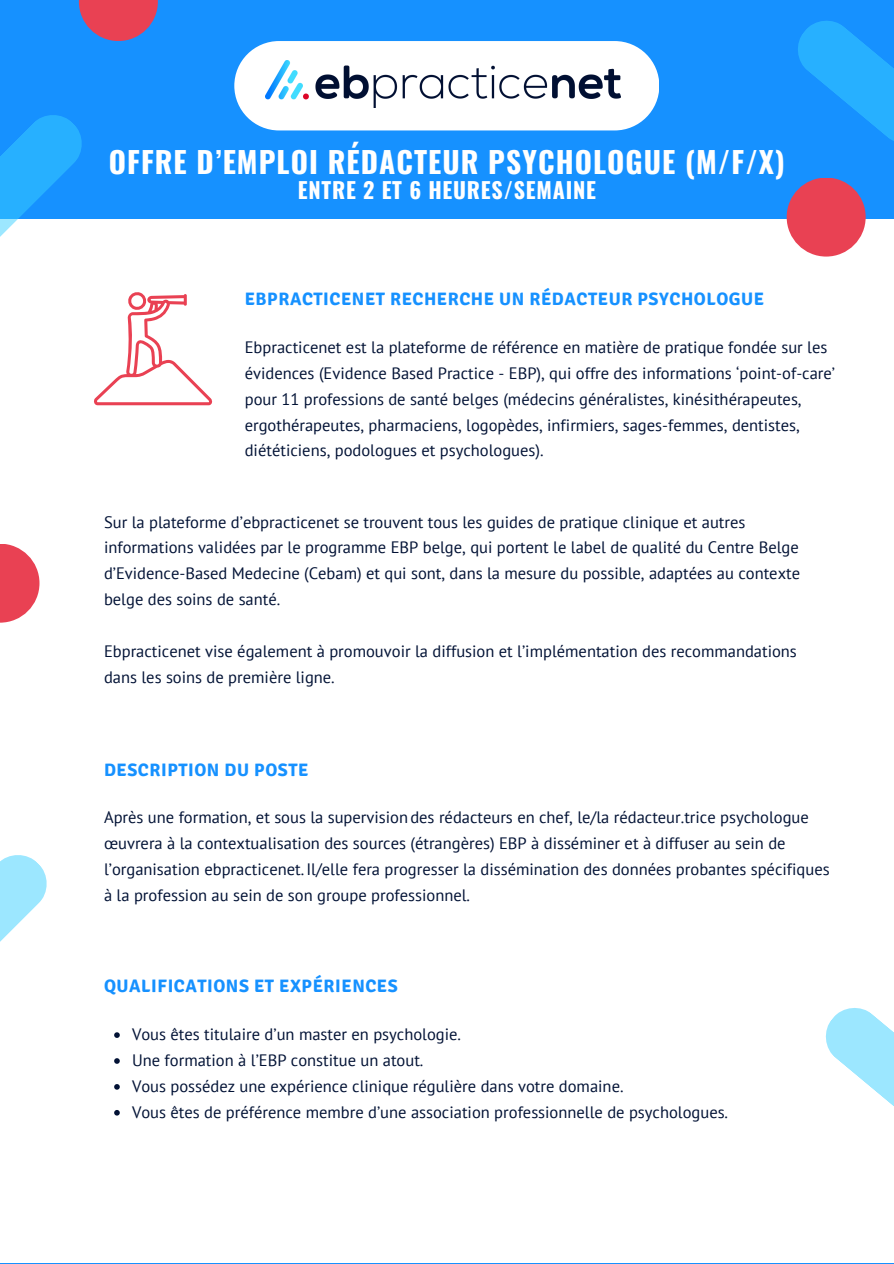
<style>
.page{position:relative;width:894px;height:1264px;background:#fff}
.page>*{position:absolute;margin:0;border:0;box-sizing:border-box;transform-origin:0 0}
.t1{font:700 29.55px "Oswald";letter-spacing:.035em;color:#fff}
.t2{font:700 22.05px "Oswald";letter-spacing:.035em;color:#fff}
.t3{font:700 18px "Signika";letter-spacing:.03em;color:#1691ff}
.t4{font:16.5px/25.8px "PT Sans";color:#021235}
</style>
<div class="page">
<div style="left:0;top:0;width:893px;height:1263px;background:#1691ff"></div>
<div style="left:0;top:220px;width:893px;height:1043px;background:#fff"></div>
<div style="left:234px;top:41px;width:425px;height:89px;background:#fff;border-radius:45px"></div>
<img style="left:266px;top:61px;width:354px;height:47px">
<svg style="left:94px;top:292px;width:118px;height:113px"></svg>
<svg style="left:0;top:115px;width:84px;height:122px"></svg>
<svg style="left:798px;top:21px;width:95px;height:120px"></svg>
<svg style="left:79px;top:0;width:79px;height:41px;fill:#e94153"></svg>
<div style="left:786px;top:178px;width:79px;height:78px;background:#e94153;border-radius:50%"></div>
<svg style="left:0;top:544px;width:39px;height:78px;fill:#e94153"></svg>
<svg style="left:0;top:855px;width:47px;height:87px"></svg>
<svg style="left:825px;top:1008px;width:68px;height:98px"></svg>
<svg style="left:114px;top:1032px;width:6px;height:5px"></svg>
<svg style="left:114px;top:1058px;width:6px;height:5px"></svg>
<svg style="left:114px;top:1084px;width:6px;height:5px"></svg>
<svg style="left:114px;top:1110px;width:6px;height:5px"></svg>
<p class="t1" style="left:109px;top:138px;width:677px">OFFRE D’EMPLOI RÉDACTEUR PSYCHOLOGUE (M/F/X)</p>
<p class="t2" style="left:298px;top:173px;width:300px">ENTRE 2 ET 6 HEURES/SEMAINE</p>
<h1 class="t3" style="left:245px;top:288px;width:521px">EBPRACTICENET RECHERCHE UN RÉDACTEUR PSYCHOLOGUE</h1>
<h2 class="t4" style="left:245px;top:334px;width:591px">Ebpracticenet est la plateforme de référence en matière de pratique fondée sur les évidences (Evidence Based Practice - EBP), qui offre des informations ‘point-of-care’ pour 11 professions de santé belges (médecins généralistes, kinésithérapeutes, ergothérapeutes, pharmaciens, logopèdes, infirmiers, sages-femmes, dentistes, diététiciens, podologues et psychologues).</h2>
<p class="t4" style="left:104px;top:508px;width:697px">Sur la plateforme d’ebpracticenet se trouvent tous les guides de pratique clinique et autres informations validées par le programme EBP belge, qui portent le label de qualité du Centre Belge d’Evidence-Based Medecine (Cebam) et qui sont, dans la mesure du possible, adaptées au contexte belge des soins de santé.</p>
<h2 class="t4" style="left:104px;top:638px;width:694px">Ebpracticenet vise également à promouvoir la diffusion et l’implémentation des recommandations dans les soins de première ligne.</h2>
<p class="t3" style="left:104px;top:758px;width:206px">DESCRIPTION DU POSTE</p>
<p class="t4" style="left:104px;top:804px;width:727px">Après une formation, et sous la supervisiondes rédacteurs en chef, le/la rédacteur.trice psychologue œuvrera à la contextualisation des sources (étrangères) EBP à disséminer et à diffuser au sein de l’organisation ebpracticenet.Il/elle fera progresser la dissémination des données probantes spécifiques à la profession au sein de son groupe professionnel.</p>
<p class="t3" style="left:104px;top:975px;width:295px">QUALIFICATIONS ET EXPÉRIENCES</p>
<h2 class="t4" style="left:132px;top:1021px;width:330px">Vous êtes titulaire d’un master en psychologie.</h2>
<p class="t4" style="left:132px;top:1047px;width:293px">Une formation à l’EBP constitue un atout.</p>
<p class="t4" style="left:132px;top:1072px;width:493px">Vous possédez une expérience clinique régulière dans votre domaine.</p>
<p class="t4" style="left:132px;top:1098px;width:597px">Vous êtes de préférence membre d’une association professionnelle de psychologues.</p>
</div>
